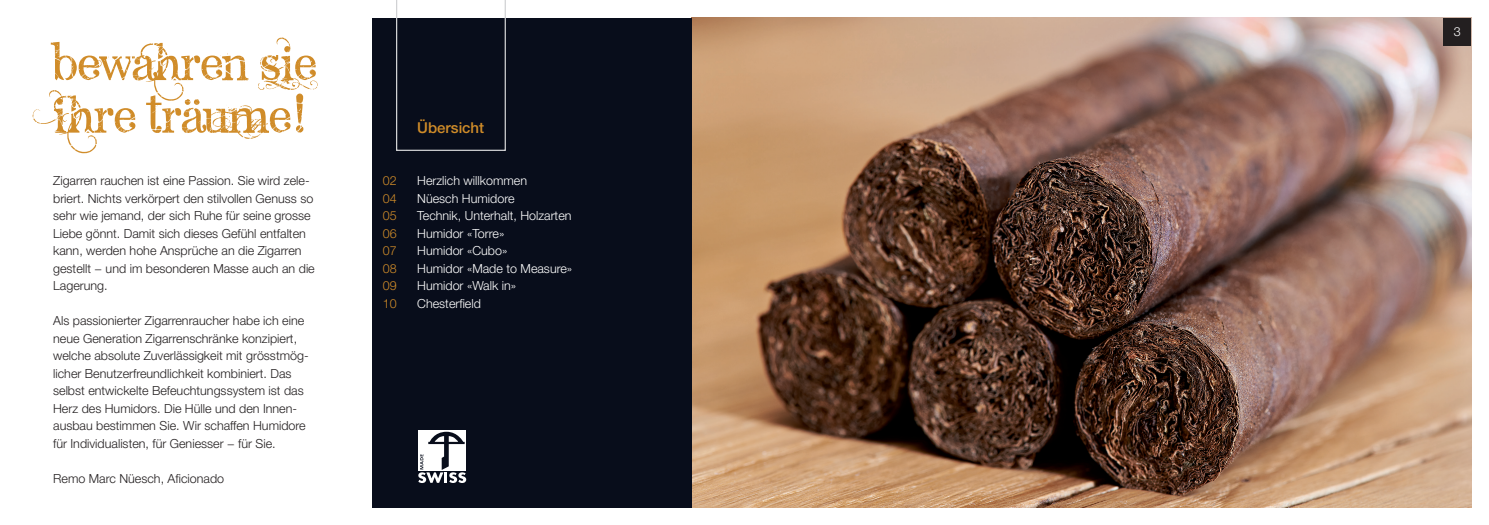
<style>
.page{position:relative;width:1489px;height:525px;background:#fff}
.page>*{position:absolute;margin:0;border:0;box-sizing:border-box;transform-origin:0 0}
.t1{font:53.25px/52.5px "Angelic Peace";color:#d08c29}
.t2{font:500 15px "Helvetica Neue";color:#d08c29}
.t3{font:300 12.5px/17.5px "Helvetica Neue";color:#231f20}
.t4{font:300 12.5px "Helvetica Neue";color:#fff}
.t5{font:300 12.5px "Helvetica Neue";color:#d08c29}
</style>
<div class="page">
<img style="left:691px;top:18px;width:779px;height:489px">
<div style="left:372px;top:18px;width:319px;height:489px;background:#080d1b"></div>
<div style="left:1443px;top:18px;width:27px;height:27px;background:#231f20"></div>
<svg style="left:396px;top:0;width:110px;height:151px"></svg>
<div style="left:418px;top:430px;width:48px;height:41px;background:#fff"></div>
<svg style="left:418px;top:431px;width:48px;height:52px"></svg>
<h1 class="t1" style="left:53px;top:41px;width:269px">bewahren sIe<br>Ihre träume!</h1>
<p class="t3" style="left:53px;top:172px;width:263px">Zigarren rauchen ist eine Passion. Sie wird zele&shy;briert. Nichts verkörpert den stilvollen Genuss so sehr wie jemand, der sich Ruhe für seine grosse Liebe gönnt. Damit sich dieses Gefühl entfalten kann, werden hohe Ansprüche an die Zigarren gestellt − und im besonderen Masse auch an die Lagerung.</p>
<p class="t3" style="left:53px;top:312px;width:257px">Als passionierter Zigarrenraucher habe ich eine neue Generation Zigarrenschränke konzipiert, welche absolute Zuverlässigkeit mit grösstmög&shy;licher Benutzerfreundlichkeit kombiniert. Das selbst entwickelte Befeuchtungssystem ist das Herz des Humidors. Die Hülle und den Innen&shy;ausbau bestimmen Sie. Wir schaffen Humidore für Individualisten, für Geniesser − für Sie.</p>
<p class="t3" style="left:53px;top:469px;width:172px">Remo Marc Nüesch, Aficionado</p>
<p class="t2" style="left:417px;top:118px;width:68px">Übersicht</p>
<p class="t5" style="left:383px;top:173px;width:15px">02</p>
<p class="t4" style="left:417px;top:173px;width:111px">Herzlich willkommen</p>
<p class="t5" style="left:383px;top:190px;width:15px">04</p>
<p class="t4" style="left:417px;top:190px;width:99px">Nüesch Humidore</p>
<p class="t5" style="left:383px;top:208px;width:15px">05</p>
<p class="t4" style="left:417px;top:208px;width:156px">Technik, Unterhalt, Holzarten</p>
<p class="t5" style="left:383px;top:225px;width:15px">06</p>
<p class="t4" style="left:417px;top:225px;width:89px">Humidor «Torre»</p>
<p class="t5" style="left:383px;top:243px;width:15px">07</p>
<p class="t4" style="left:417px;top:243px;width:92px">Humidor «Cubo»</p>
<p class="t5" style="left:383px;top:260px;width:15px">08</p>
<p class="t4" style="left:417px;top:260px;width:156px">Humidor «Made to Measure»</p>
<p class="t5" style="left:383px;top:278px;width:15px">09</p>
<p class="t4" style="left:417px;top:278px;width:100px">Humidor «Walk in»</p>
<p class="t5" style="left:383px;top:295px;width:15px">10</p>
<p class="t4" style="left:417px;top:295px;width:65px">Chesterfield</p>
<p class="t4" style="left:1453px;top:24px;width:8px">3</p>
</div>
